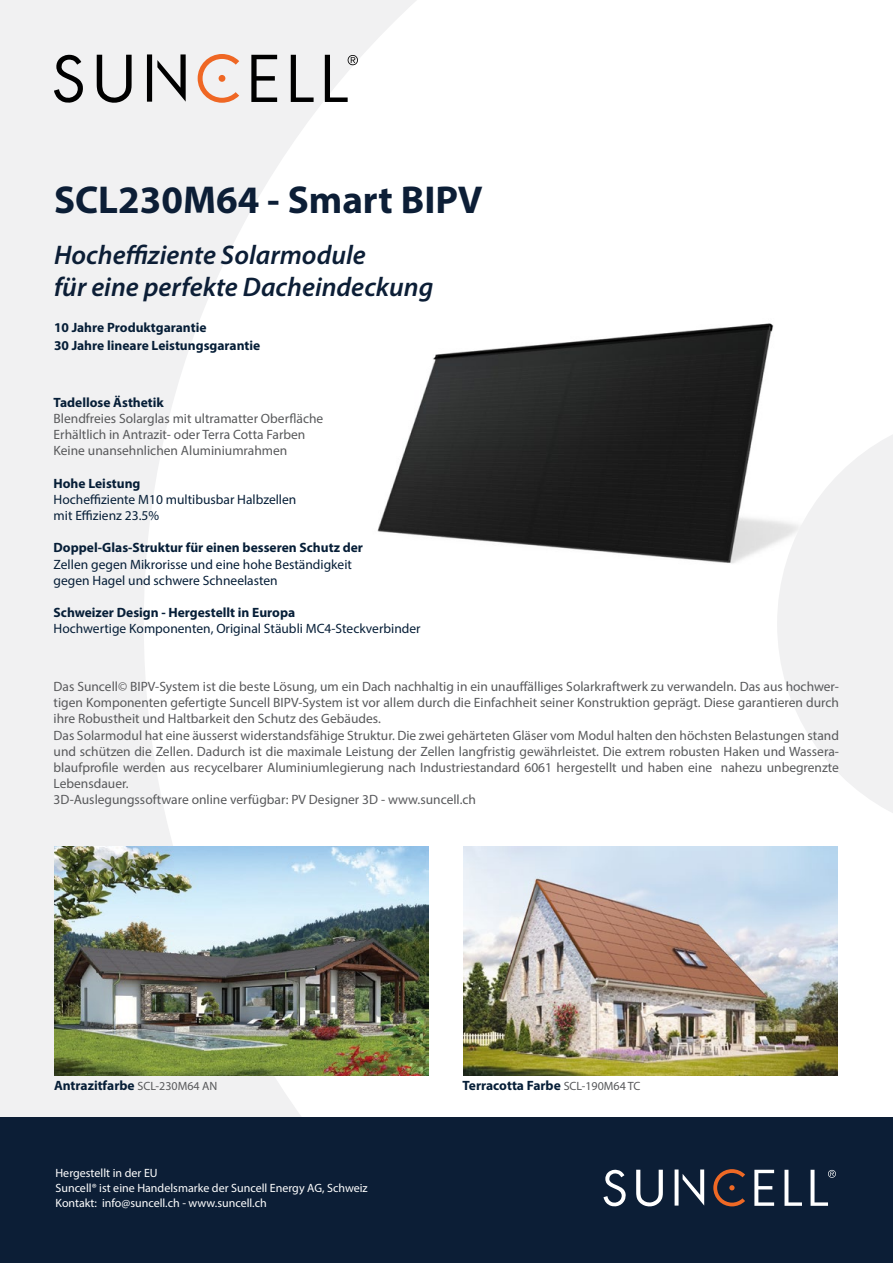
<style>
.page{position:relative;width:893px;height:1263px;background:#fff}
.page>*{position:absolute;margin:0;border:0;box-sizing:border-box;transform-origin:0 0}
.t1{font:700 39px "Myriad Pro";color:#0c1e36}
.t2{font:italic 600 27px/32.4px "Myriad Pro";color:#0c1e36}
.t3{font:13.5px/16.2px "Myriad Pro";color:#58595b}
.t4{font:700 13.5px/18px "Myriad Pro";color:#061e37}
.t5{font:13.5px/16.2px "Myriad Pro";color:#061e37}
.t6{font:12px/15px "Myriad Pro";color:#fff}
.s1{font-weight:400;font-size:12px;color:#58595b}
</style>
<div class="page">
<img style="left:440px;top:323px;width:337px;height:241px">
<svg style="left:0;top:0;width:440px;height:1118px"></svg>
<svg style="left:777px;top:435px;width:116px;height:378px"></svg>
<div style="left:0;top:1118px;width:893px;height:145px;background:#0c1e36"></div>
<svg style="left:603px;top:1169px;width:23px;height:37px"></svg>
<svg style="left:636px;top:1170px;width:27px;height:37px"></svg>
<svg style="left:713px;top:1169px;width:32px;height:37px"></svg>
<svg style="left:754px;top:1170px;width:20px;height:36px"></svg>
<svg style="left:784px;top:1170px;width:18px;height:36px"></svg>
<svg style="left:675px;top:1169px;width:29px;height:36px"></svg>
<svg style="left:811px;top:1170px;width:25px;height:36px"></svg>
<svg style="left:54px;top:55px;width:29px;height:48px"></svg>
<svg style="left:97px;top:55px;width:35px;height:48px"></svg>
<svg style="left:198px;top:54px;width:41px;height:49px"></svg>
<div style="left:219px;top:75px;width:6px;height:7px;background:#ef6724;border-radius:50%"></div>
<svg style="left:251px;top:55px;width:26px;height:47px"></svg>
<svg style="left:291px;top:55px;width:23px;height:47px"></svg>
<svg style="left:147px;top:54px;width:39px;height:48px"></svg>
<svg style="left:325px;top:55px;width:33px;height:47px"></svg>
<img style="left:54px;top:846px;width:375px;height:229px">
<img style="left:463px;top:846px;width:374px;height:229px">
<h1 class="t1" style="left:54px;top:174px;width:430px">SCL230M64 - Smart BIPV</h1>
<h2 class="t2" style="left:54px;top:238px;width:381px">Hocheffiziente Solarmodule<br>für eine perfekte Dacheindeckung</h2>
<p class="t4" style="left:54px;top:318px;width:208px">10 Jahre Produktgarantie<br>30 Jahre lineare Leistungsgarantie</p>
<p class="t4" style="left:54px;top:393px;width:112px">Tadellose Ästhetik</p>
<p class="t3" style="left:54px;top:410px;width:271px">Blendfreies Solarglas mit ultramatter Oberfläche<br>Erhältlich in Antrazit- oder Terra Cotta Farben<br>Keine unansehnlichen Aluminiumrahmen</p>
<p class="t4" style="left:54px;top:474px;width:88px">Hohe Leistung</p>
<p class="t5" style="left:54px;top:491px;width:244px">Hocheffiziente M10 multibusbar Halbzellen mit Effizienz 23.5%</p>
<p class="t4" style="left:54px;top:538px;width:311px">Doppel-Glas-Struktur für einen besseren Schutz der</p>
<p class="t5" style="left:54px;top:556px;width:300px">Zellen gegen Mikrorisse und eine hohe Beständigkeit gegen Hagel und schwere Schneelasten</p>
<p class="t4" style="left:54px;top:603px;width:243px">Schweizer Design - Hergestellt in Europa</p>
<p class="t5" style="left:54px;top:621px;width:369px">Hochwertige Komponenten, Original Stäubli MC4-Steckverbinder</p>
<p class="t3" style="left:54px;top:678px;width:787px">Das Suncell© BIPV-System ist die beste Lösung, um ein Dach nachhaltig in ein unauffälliges Solarkraftwerk zu verwandeln. Das aus hochwer&shy;tigen Komponenten gefertigte Suncell BIPV-System ist vor allem durch die Einfachheit seiner Konstruktion geprägt. Diese garantieren durch ihre Robustheit und Haltbarkeit den Schutz des Gebäudes.<br>Das Solarmodul hat eine äusserst widerstandsfähige Struktur. Die zwei gehärteten Gläser vom Modul halten den höchsten Belastungen stand und schützen die Zellen. Dadurch ist die maximale Leistung der Zellen langfristig gewährleistet. Die extrem robusten Haken und Wassera&shy;blaufprofile werden aus recycelbarer Aluminiumlegierung nach Industriestandard 6061 hergestellt und haben eine nahezu unbegrenzte Lebensdauer.<br>3D-Auslegungssoftware online verfügbar: PV Designer 3D - www.suncell.ch</p>
<p class="t4" style="left:54px;top:1076px;width:165px">Antrazitfarbe <span class="s1">SCL-230M64 AN</span></p>
<p class="t4" style="left:463px;top:1076px;width:179px">Terracotta Farbe <span class="s1">SCL-190M64 TC</span></p>
<p class="t6" style="left:56px;top:1165px;width:314px">Hergestellt in der EU<br>Suncell® ist eine Handelsmarke der Suncell Energy AG, Schweiz<br>Kontakt: info@suncell.ch - www.suncell.ch</p>
</div>
